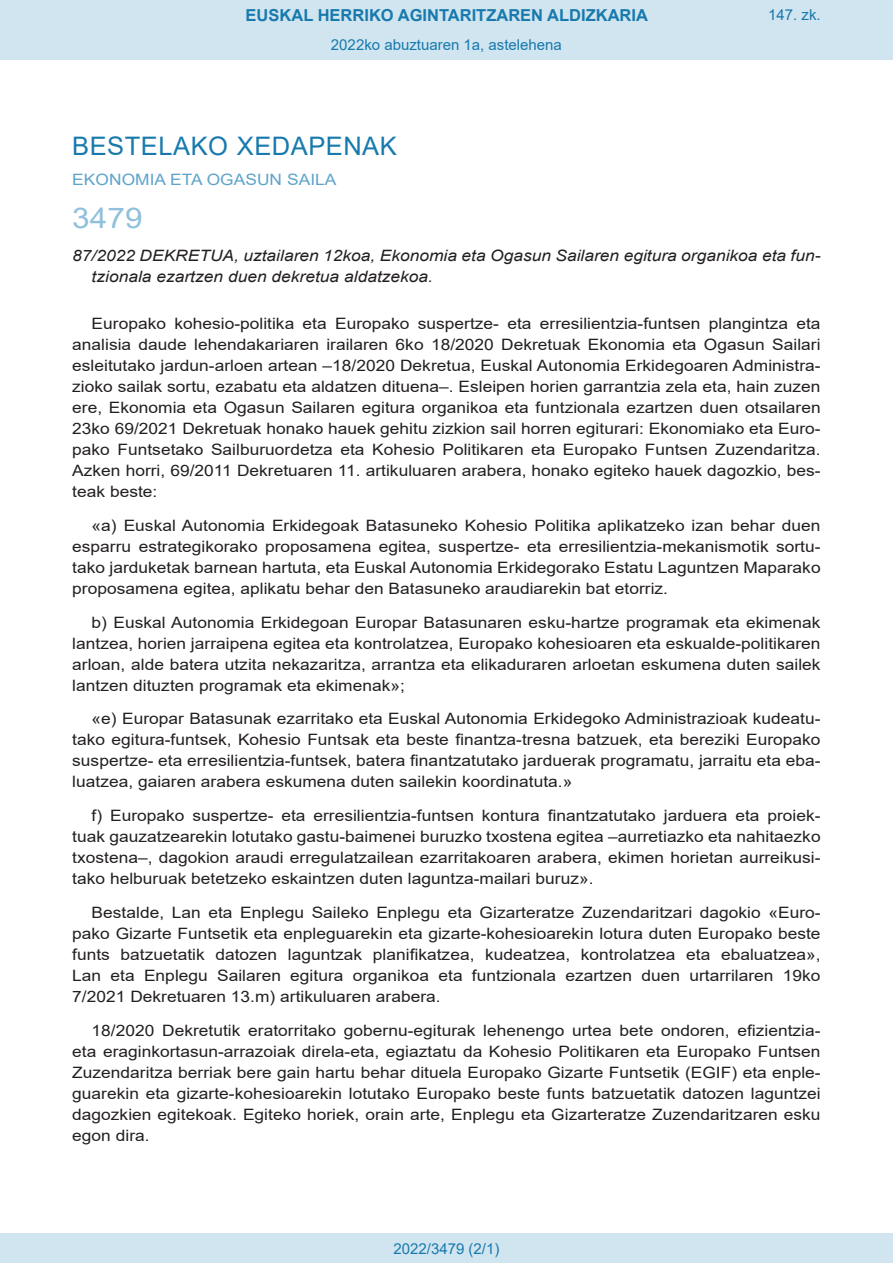
<style>
.page{position:relative;width:893px;height:1263px;background:#fff}
.page>*{position:absolute;margin:0;border:0;box-sizing:border-box;transform-origin:0 0}
.BOPVOrden{font:28.5px "Arial";color:#90c0db;scale:1.11 1}
.BOPVSeccion{font:25.5px "Arial";letter-spacing:.02em;color:#1879ad}
.t1{font:700 16.5px "Arial";color:#1879ad}
.BOPVDetalle{font:15.6px/21px "Arial";color:#231f20;text-align:justify;scale:1.11 1}
.BOPVTitulo{font:italic 15.6px/21px "Arial";color:#231f20;scale:1.11 1}
.BOPVOrganismo{font:15.6px "Arial";letter-spacing:.005em;color:#5ea4ca;scale:1.11 1}
.Paginacion_Centro{font:15px "Arial";color:#1879ad}
</style>
<div class="page">
<div style="left:0;top:0;width:893px;height:60px;background:#d0e5f0"></div>
<div style="left:0;top:1233px;width:893px;height:30px;background:#d0e5f0"></div>
<p class="t1" style="left:246px;top:3px;width:404px">EUSKAL HERRIKO AGINTARITZAREN ALDIZKARIA</p>
<p class="Paginacion_Centro" style="left:331px;top:35px;width:232px">2022ko abuztuaren 1a, astelehena</p>
<p class="Paginacion_Centro" style="left:768px;top:5px;width:54px">147. zk.</p>
<p class="BOPVSeccion" style="left:72px;top:128px;width:326px">BESTELAKO XEDAPENAK</p>
<p class="BOPVOrganismo" style="left:72px;top:169px;width:240px">EKONOMIA ETA OGASUN SAILA</p>
<p class="BOPVOrden" style="left:72px;top:198px;width:65px">3479</p>
<p class="BOPVTitulo" style="left:92px;top:246px;width:658px;text-indent:-19px">87/2022 DEKRETUA, uztailaren 12koa, Ekonomia eta Ogasun Sailaren egitura organikoa eta fun&shy;tzionala ezartzen duen dekretua aldatzekoa.</p>
<p class="BOPVDetalle" style="left:72px;top:313px;width:676px;text-indent:19px">Europako kohesio-politika eta Europako suspertze- eta erresilientzia-funtsen plangintza eta analisia daude lehendakariaren irailaren 6ko 18/2020 Dekretuak Ekonomia eta Ogasun Sailari esleitutako jardun-arloen artean –18/2020 Dekretua, Euskal Autonomia Erkidegoaren Administra&shy;zioko sailak sortu, ezabatu eta aldatzen dituena–. Esleipen horien garrantzia zela eta, hain zuzen ere, Ekonomia eta Ogasun Sailaren egitura organikoa eta funtzionala ezartzen duen otsailaren 23ko 69/2021 Dekretuak honako hauek gehitu zizkion sail horren egiturari: Ekonomiako eta Euro&shy;pako Funtsetako Sailburuordetza eta Kohesio Politikaren eta Europako Funtsen Zuzendaritza.<br>Azken horri, 69/2011 Dekretuaren 11. artikuluaren arabera, honako egiteko hauek dagozkio, bes&shy;teak beste:</p>
<p class="BOPVDetalle" style="left:72px;top:515px;width:676px;text-indent:19px">«a) Euskal Autonomia Erkidegoak Batasuneko Kohesio Politika aplikatzeko izan behar duen esparru estrategikorako proposamena egitea, suspertze- eta erresilientzia-mekanismotik sortu&shy;tako jarduketak barnean hartuta, eta Euskal Autonomia Erkidegorako Estatu Laguntzen Maparako proposamena egitea, aplikatu behar den Batasuneko araudiarekin bat etorriz.</p>
<p class="BOPVDetalle" style="left:72px;top:611px;width:676px;text-indent:19px">b) Euskal Autonomia Erkidegoan Europar Batasunaren esku-hartze programak eta ekimenak lantzea, horien jarraipena egitea eta kontrolatzea, Europako kohesioaren eta eskualde-politikaren arloan, alde batera utzita nekazaritza, arrantza eta elikaduraren arloetan eskumena duten sailek lantzen dituzten programak eta ekimenak»;</p>
<p class="BOPVDetalle" style="left:72px;top:708px;width:676px;text-indent:19px">«e) Europar Batasunak ezarritako eta Euskal Autonomia Erkidegoko Administrazioak kudeatu&shy;tako egitura-funtsek, Kohesio Funtsak eta beste finantza-tresna batzuek, eta bereziki Europako suspertze- eta erresilientzia-funtsek, batera finantzatutako jarduerak programatu, jarraitu eta eba&shy;luatzea, gaiaren arabera eskumena duten sailekin koordinatuta.»</p>
<p class="BOPVDetalle" style="left:72px;top:805px;width:676px;text-indent:19px">f) Europako suspertze- eta erresilientzia-funtsen kontura finantzatutako jarduera eta proiek&shy;tuak gauzatzearekin lotutako gastu-baimenei buruzko txostena egitea –aurretiazko eta nahitaezko txostena–, dagokion araudi erregulatzailean ezarritakoaren arabera, ekimen horietan aurreikusi&shy;tako helburuak betetzeko eskaintzen duten laguntza-mailari buruz».</p>
<p class="BOPVDetalle" style="left:72px;top:902px;width:676px;text-indent:19px">Bestalde, Lan eta Enplegu Saileko Enplegu eta Gizarteratze Zuzendaritzari dagokio «Euro&shy;pako Gizarte Funtsetik eta enpleguarekin eta gizarte-kohesioarekin lotura duten Europako beste funts batzuetatik datozen laguntzak planifikatzea, kudeatzea, kontrolatzea eta ebaluatzea», Lan eta Enplegu Sailaren egitura organikoa eta funtzionala ezartzen duen urtarrilaren 19ko 7/2021 Dekretuaren 13.m) artikuluaren arabera.</p>
<p class="BOPVDetalle" style="left:72px;top:1019px;width:676px;text-indent:19px">18/2020 Dekretutik eratorritako gobernu-egiturak lehenengo urtea bete ondoren, efizientzia&shy;eta eraginkortasun-arrazoiak direla-eta, egiaztatu da Kohesio Politikaren eta Europako Funtsen Zuzendaritza berriak bere gain hartu behar dituela Europako Gizarte Funtsetik (EGIF) eta enple&shy;guarekin eta gizarte-kohesioarekin lotutako Europako beste funts batzuetatik datozen laguntzei dagozkien egitekoak. Egiteko horiek, orain arte, Enplegu eta Gizarteratze Zuzendaritzaren esku egon dira.</p>
<p class="Paginacion_Centro" style="left:393px;top:1238px;width:107px">2022/3479 (2/1)</p>
</div>
